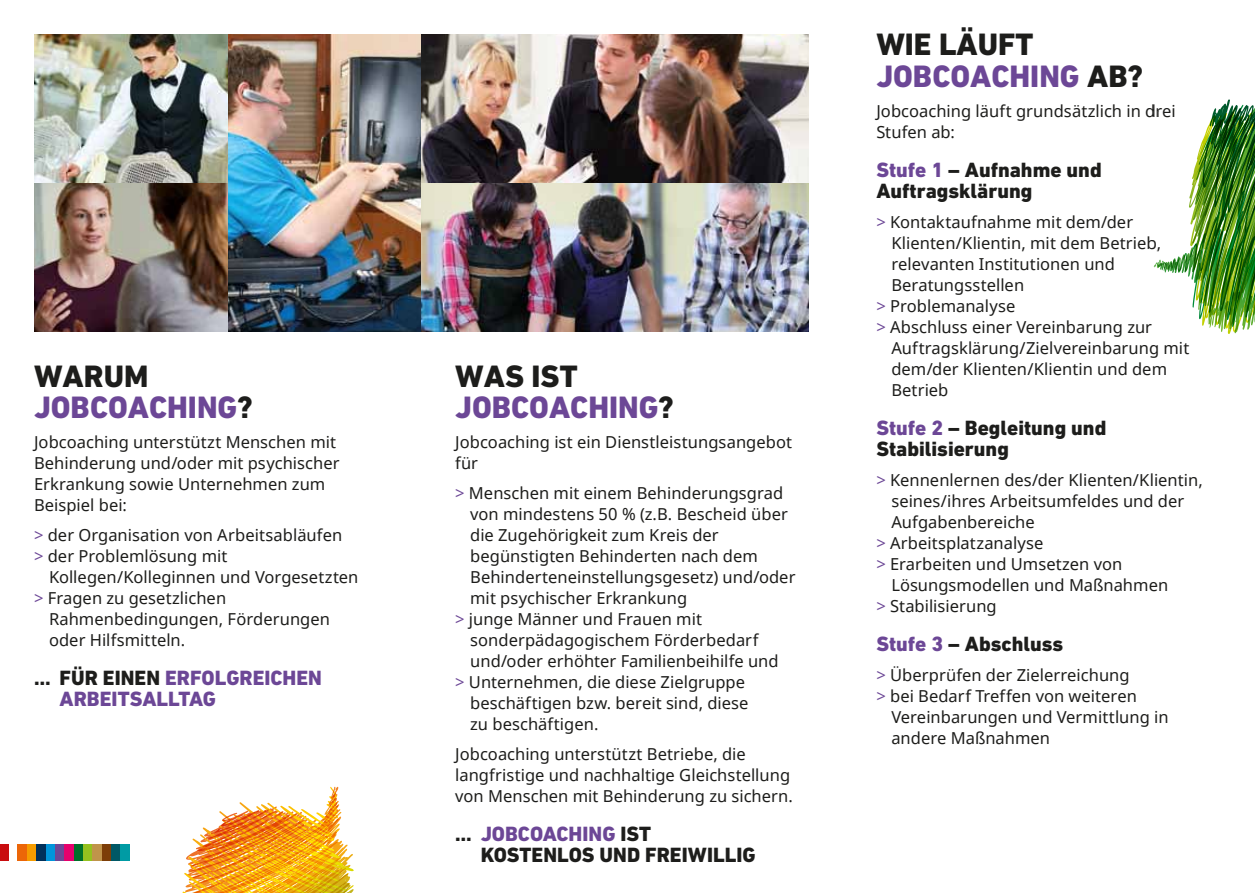
<style>
.page{position:relative;width:1255px;height:893px;background:#fff}
.page>*{position:absolute;margin:0;border:0;box-sizing:border-box;transform-origin:0 0}
.t1{font:700 31.5px/31.5px "NEBA";color:#6c4796}
.t2{font:700 31.5px/31.5px "NEBA";color:#1d1d1b}
.t3{font:700 21px/21px "NEBA";color:#1d1d1b}
.t4{font:700 21px/21px "NEBA";color:#6c4796}
.t5{font:16.5px/21px "Noto Sans";letter-spacing:.005em;color:#1d1d1b}
.s1{color:#1d1d1b}
.s2{color:#6c4796}
</style>
<div class="page">
<div style="left:0;top:845px;width:8px;height:16px;background:#c90c0f"></div>
<div style="left:17px;top:845px;width:10px;height:16px;background:#ec6608"></div>
<div style="left:74px;top:845px;width:9px;height:16px;background:#00702a"></div>
<div style="left:46px;top:845px;width:9px;height:16px;background:#0095db"></div>
<div style="left:102px;top:845px;width:9px;height:16px;background:#7d3e08"></div>
<div style="left:27px;top:845px;width:9px;height:16px;background:#f59c00"></div>
<div style="left:83px;top:845px;width:9px;height:16px;background:#95c11f"></div>
<div style="left:55px;top:845px;width:9px;height:16px;background:#6c4796"></div>
<div style="left:111px;top:845px;width:10px;height:16px;background:#005865"></div>
<div style="left:36px;top:845px;width:10px;height:16px;background:#00305b"></div>
<div style="left:92px;top:845px;width:10px;height:16px;background:#c0944a"></div>
<div style="left:64px;top:845px;width:10px;height:16px;background:#e6006d"></div>
<div style="left:121px;top:845px;width:9px;height:16px;background:#009ba4"></div>
<img style="left:1179px;top:118px;width:75px;height:212px">
<img style="left:182px;top:808px;width:159px;height:85px">
<img style="left:34px;top:34px;width:774px;height:297px">
<h1 class="t1" style="left:34px;top:360px;width:220px"><span class="s1">WARUM<br></span>JOBCOACHING<span class="s1">?</span></h1>
<p class="t5" style="left:34px;top:431px;width:307px">Jobcoaching unterstützt Menschen mit<br>Behinderung und/oder mit psychischer<br>Erkrankung sowie Unternehmen zum<br>Beispiel bei:</p>
<p class="t5" style="left:34px;top:524px;width:310px"><span class="s2">&gt;</span> der Organisation von Arbeitsabläufen <span class="s2">&gt;</span> der Problemlösung mit</p>
<p class="t5" style="left:49px;top:566px;width:311px">Kollegen/Kolleginnen und Vorgesetzten</p>
<p class="t5" style="left:34px;top:587px;width:194px"><span class="s2">&gt;</span> Fragen zu gesetzlichen</p>
<p class="t5" style="left:49px;top:608px;width:282px">Rahmenbedingungen, Förderungen</p>
<p class="t5" style="left:49px;top:629px;width:138px">oder Hilfsmitteln.</p>
<p class="t4" style="left:60px;top:668px;width:264px;text-indent:-25px"><span class="s1">… FÜR EINEN</span> ERFOLGREICHEN<br>ARBEITSALLTAG</p>
<h1 class="t1" style="left:455px;top:360px;width:220px"><span class="s1">WAS IST<br></span>JOBCOACHING<span class="s1">?</span></h1>
<p class="t5" style="left:455px;top:431px;width:338px">Jobcoaching ist ein Dienstleistungsangebot für</p>
<p class="t5" style="left:455px;top:482px;width:329px"><span class="s2">&gt;</span> Menschen mit einem Behinderungsgrad</p>
<p class="t5" style="left:470px;top:503px;width:319px">von mindestens 50 % (z.B. Bescheid über</p>
<p class="t5" style="left:470px;top:524px;width:250px">die Zugehörigkeit zum Kreis der</p>
<p class="t5" style="left:470px;top:545px;width:289px">begünstigten Behinderten nach dem</p>
<p class="t5" style="left:470px;top:566px;width:327px">Behinderteneinstellungsgesetz) und/oder</p>
<p class="t5" style="left:470px;top:587px;width:218px">mit psychischer Erkrankung</p>
<p class="t5" style="left:455px;top:608px;width:248px"><span class="s2">&gt;</span> junge Männer und Frauen mit</p>
<p class="t5" style="left:470px;top:629px;width:290px">sonderpädagogischem Förderbedarf</p>
<p class="t5" style="left:470px;top:650px;width:310px">und/oder erhöhter Familienbeihilfe und</p>
<p class="t5" style="left:455px;top:671px;width:291px"><span class="s2">&gt;</span> Unternehmen, die diese Zielgruppe</p>
<p class="t5" style="left:470px;top:692px;width:280px">beschäftigen bzw. bereit sind, diese</p>
<p class="t5" style="left:470px;top:713px;width:130px">zu beschäftigen.</p>
<p class="t5" style="left:455px;top:743px;width:339px">Jobcoaching unterstützt Betriebe, die langfristige und nachhaltige Gleichstellung von Menschen mit Behinderung zu sichern.</p>
<p class="t3" style="left:480px;top:824px;width:276px;text-indent:-26px">… <span class="s2">JOBCOACHING</span> IST<br>KOSTENLOS UND FREIWILLIG</p>
<h1 class="t2" style="left:876px;top:29px;width:268px">WIE LÄUFT<br><span class="s2">JOBCOACHING</span> AB?</h1>
<p class="t5" style="left:876px;top:100px;width:301px">Jobcoaching läuft grundsätzlich in drei<br>Stufen ab:</p>
<p class="t3" style="left:876px;top:159px;width:227px"><span class="s2">Stufe 1</span> – Aufnahme und<br>Auftragsklärung</p>
<p class="t5" style="left:876px;top:211px;width:258px"><span class="s2">&gt;</span> Kontaktaufnahme mit dem/der</p>
<p class="t5" style="left:891px;top:232px;width:271px">Klienten/Klientin, mit dem Betrieb,</p>
<p class="t5" style="left:891px;top:253px;width:225px">relevanten Institutionen und</p>
<p class="t5" style="left:891px;top:274px;width:134px">Beratungsstellen</p>
<p class="t5" style="left:876px;top:295px;width:140px"><span class="s2">&gt;</span> Problemanalyse</p>
<p class="t5" style="left:876px;top:316px;width:277px"><span class="s2">&gt;</span> Abschluss einer Vereinbarung zur</p>
<p class="t5" style="left:891px;top:337px;width:299px">Auftragsklärung/Zielvereinbarung mit</p>
<p class="t5" style="left:891px;top:358px;width:277px">dem/der Klienten/Klientin und dem</p>
<p class="t5" style="left:891px;top:379px;width:59px">Betrieb</p>
<p class="t3" style="left:876px;top:417px;width:231px"><span class="s2">Stufe 2</span> – Begleitung und<br>Stabilisierung</p>
<p class="t5" style="left:876px;top:469px;width:328px"><span class="s2">&gt;</span> Kennenlernen des/der Klienten/Klientin,</p>
<p class="t5" style="left:891px;top:490px;width:294px">seines/ihres Arbeitsumfeldes und der</p>
<p class="t5" style="left:891px;top:511px;width:145px">Aufgabenbereiche</p>
<p class="t5" style="left:876px;top:532px;width:169px"><span class="s2">&gt;</span> Arbeitsplatzanalyse</p>
<p class="t5" style="left:876px;top:553px;width:247px"><span class="s2">&gt;</span> Erarbeiten und Umsetzen von</p>
<p class="t5" style="left:891px;top:574px;width:278px">Lösungsmodellen und Maßnahmen</p>
<p class="t5" style="left:876px;top:595px;width:122px"><span class="s2">&gt;</span> Stabilisierung</p>
<p class="t3" style="left:876px;top:633px;width:188px"><span class="s2">Stufe 3</span> – Abschluss</p>
<p class="t5" style="left:876px;top:664px;width:255px"><span class="s2">&gt;</span> Überprüfen der Zielerreichung</p>
<p class="t5" style="left:876px;top:685px;width:262px"><span class="s2">&gt;</span> bei Bedarf Treffen von weiteren</p>
<p class="t5" style="left:891px;top:706px;width:279px">Vereinbarungen und Vermittlung in</p>
<p class="t5" style="left:891px;top:727px;width:160px">andere Maßnahmen</p>
</div>
